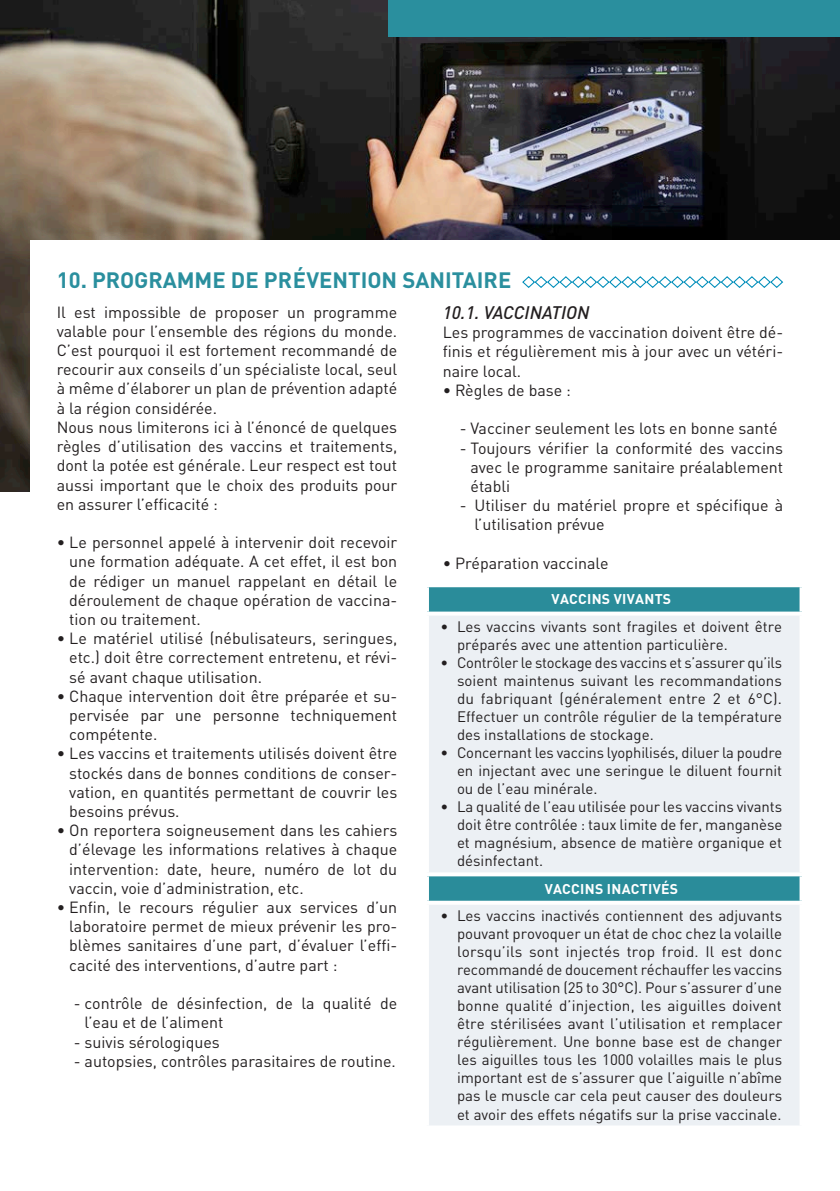
<style>
.page{position:relative;width:840px;height:1191px;background:#fff}
.page>*{position:absolute;margin:0;border:0;box-sizing:border-box;transform-origin:0 0}
._02_TITRE{font:700 22px "DIN Pro";color:#2a8f9e}
.t1{font:italic 500 18px "DIN Pro";color:#231f20}
.t2{font:16px/19.2px "DIN Pro";color:#231f20;text-align:justify}
._05_Text_tableaux{font:15px/18px "DIN Pro";color:#231f20;text-align:justify}
._05_Text_tableaux-2{font:700 14px "DIN Pro";letter-spacing:.02em;color:#fff}
</style>
<div class="page">
<img style="left:0;top:0;width:839px;height:492px">
<div style="left:31px;top:240px;width:808px;height:312px;background:#fff"></div>
<svg style="left:522px;top:276px;width:261px;height:12px"></svg>
<div style="left:426px;top:585px;width:375px;height:28px;background:#2a8c9a"></div>
<div style="left:429px;top:616px;width:370px;height:509px;background:#ecf0f4"></div>
<div style="left:426px;top:874px;width:375px;height:28px;background:#2a8c9a"></div>
<hr style="left:424px;top:583px;width:379px;height:4px;background:#fff">
<hr style="left:424px;top:587px;width:4px;height:24px;background:#fff">
<hr style="left:424px;top:872px;width:379px;height:4px;background:#fff">
<svg style="left:799px;top:587px;width:3px;height:24px"></svg>
<hr style="left:424px;top:876px;width:4px;height:24px;background:#fff">
<svg style="left:799px;top:876px;width:3px;height:24px"></svg>
<svg style="left:426px;top:611px;width:376px;height:2px"></svg>
<svg style="left:426px;top:900px;width:376px;height:4px"></svg>
<div style="left:388px;top:0;width:451px;height:36px;background:#2a8f9e"></div>
<p class="_02_TITRE" style="left:57px;top:262px;width:456px">10. PROGRAMME DE PRÉVENTION SANITAIRE</p>
<p class="t2" style="left:57px;top:301px;width:342px">Il est impossible de proposer un programme valable pour l’ensemble des régions du monde.<br>C’est pourquoi il est fortement recommandé de recourir aux conseils d’un spécialiste local, seul à même d’élaborer un plan de prévention adapté à la région considérée.</p>
<p class="t2" style="left:57px;top:416px;width:342px">Nous nous limiterons ici à l’énoncé de quelques règles d’utilisation des vaccins et traitements, dont la potée est générale. Leur respect est tout aussi important que le choix des produits pour en assurer l’efficacité :</p>
<p class="t2" style="left:69px;top:531px;width:329px;text-indent:-12px">• Le personnel appelé à intervenir doit recevoir une formation adéquate. A cet effet, il est bon de rédiger un manuel rappelant en détail le déroulement de chaque opération de vaccina&shy;tion ou traitement.</p>
<p class="t2" style="left:69px;top:627px;width:329px;text-indent:-12px">• Le matériel utilisé (nébulisateurs, seringues, etc.) doit être correctement entretenu, et révi&shy;sé avant chaque utilisation.</p>
<p class="t2" style="left:69px;top:685px;width:329px;text-indent:-12px">• Chaque intervention doit être préparée et su&shy;pervisée par une personne techniquement compétente.</p>
<p class="t2" style="left:69px;top:742px;width:329px;text-indent:-12px">• Les vaccins et traitements utilisés doivent être stockés dans de bonnes conditions de conser&shy;vation, en quantités permettant de couvrir les besoins prévus.</p>
<p class="t2" style="left:69px;top:819px;width:329px;text-indent:-12px">• On reportera soigneusement dans les cahiers d’élevage les informations relatives à chaque intervention: date, heure, numéro de lot du vaccin, voie d’administration, etc.</p>
<p class="t2" style="left:69px;top:896px;width:329px;text-indent:-12px">• Enfin, le recours régulier aux services d’un laboratoire permet de mieux prévenir les pro&shy;blèmes sanitaires d’une part, d’évaluer l’effi&shy;cacité des interventions, d’autre part :</p>
<p class="t2" style="left:85px;top:992px;width:314px;text-indent:-11px">- contrôle de désinfection, de la qualité de l’eau et de l’aliment</p>
<p class="t2" style="left:74px;top:1030px;width:147px">- suivis sérologiques</p>
<p class="t2" style="left:74px;top:1049px;width:323px">- autopsies, contrôles parasitaires de routine.</p>
<p class="t1" style="left:442px;top:298px;width:148px">10.1. VACCINATION</p>
<p class="t2" style="left:442px;top:321px;width:342px">Les programmes de vaccination doivent être dé&shy;finis et régulièrement mis à jour avec un vétéri&shy;naire local.</p>
<p class="t2" style="left:442px;top:379px;width:130px">• Règles de base :</p>
<p class="t2" style="left:459px;top:417px;width:319px">- Vacciner seulement les lots en bonne santé</p>
<p class="t2" style="left:470px;top:436px;width:314px;text-indent:-11px">- Toujours vérifier la conformité des vaccins avec le programme sanitaire préalablement établi</p>
<p class="t2" style="left:474px;top:494px;width:310px;text-indent:-15px">- Utiliser du matériel propre et spécifique à l’utilisation prévue</p>
<p class="t2" style="left:442px;top:552px;width:167px">• Préparation vaccinale</p>
<p class="_05_Text_tableaux-2" style="left:551px;top:587px;width:121px">VACCINS VIVANTS</p>
<p class="_05_Text_tableaux" style="left:456px;top:616px;width:326px;text-indent:-16px">• Les vaccins vivants sont fragiles et doivent être préparés avec une attention particulière.</p>
<p class="_05_Text_tableaux" style="left:456px;top:652px;width:326px;text-indent:-16px">• Contrôler le stockage des vaccins et s’assurer qu’ils soient maintenus suivant les recommandations du fabriquant (généralement entre 2 et 6°C).<br>Effectuer un contrôle régulier de la température des installations de stockage.</p>
<p class="_05_Text_tableaux" style="left:456px;top:742px;width:327px;text-indent:-16px">• Concernant les vaccins lyophilisés, diluer la poudre en injectant avec une seringue le diluent fournit ou de l’eau minérale.</p>
<p class="_05_Text_tableaux" style="left:456px;top:796px;width:327px;text-indent:-16px">• La qualité de l’eau utilisée pour les vaccins vivants doit être contrôlée : taux limite de fer, manganèse et magnésium, absence de matière organique et désinfectant.</p>
<p class="_05_Text_tableaux-2" style="left:544px;top:876px;width:135px">VACCINS INACTIVÉS</p>
<p class="_05_Text_tableaux" style="left:456px;top:905px;width:327px;text-indent:-16px">• Les vaccins inactivés contiennent des adjuvants pouvant provoquer un état de choc chez la volaille lorsqu’ils sont injectés trop froid. Il est donc recommandé de doucement réchauffer les vaccins avant utilisation (25 to 30°C). Pour s’assurer d’une bonne qualité d’injection, les aiguilles doivent être stérilisées avant l’utilisation et remplacer régulièrement. Une bonne base est de changer les aiguilles tous les 1000 volailles mais le plus important est de s’assurer que l’aiguille n’abîme pas le muscle car cela peut causer des douleurs et avoir des effets négatifs sur la prise vaccinale.</p>
</div>
